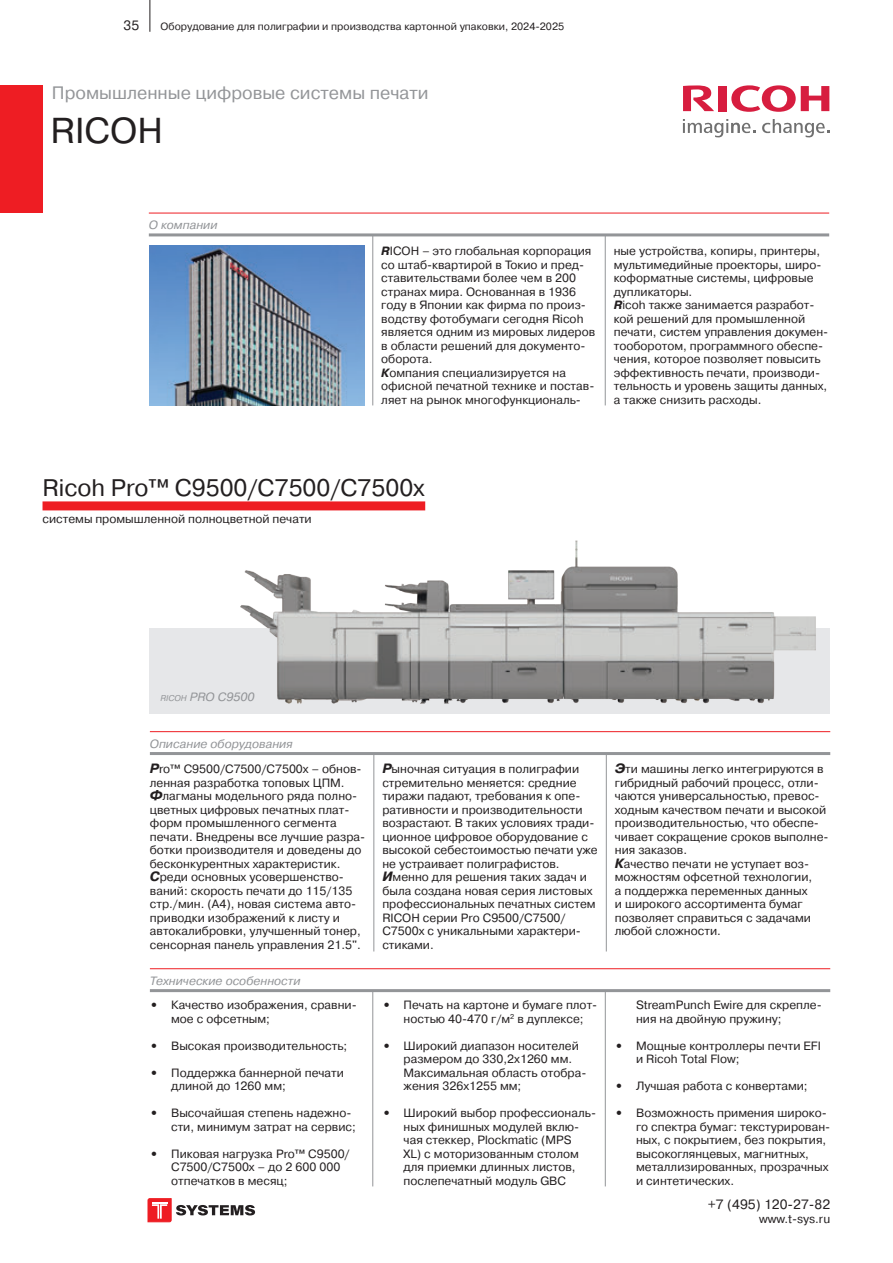
<style>
.page{position:relative;width:893px;height:1263px;background:#fff}
.page>*{position:absolute;margin:0;border:0;box-sizing:border-box;transform-origin:0 0}
.TRADE_MARK{font:36px "Pragmatica C";color:#231f20}
.TradeMarkModel{font:24px "Pragmatica C";color:#231f20}
.OrangeGlava{font:18px "Pragmatica C";color:#939598}
.t1{font:13.5px "Pragmatica C";color:#231f20}
.MAIN_TEXT{font:12px/13.5px "Pragmatica C";color:#231f20}
.MAIN_TEXT_spisok{font:12px/13.5px "Pragmatica C";color:#231f20}
.Тех_особенности{font:italic 12px "Pragmatica C";color:#939598}
.Under_TradeMark_Column{font:12px "Pragmatica C";color:#231f20}
.About_Company{font:italic 12px "Pragmatica C";color:#939598}
.t2{font:10.5px "Pragmatica C";color:#231f20}
.s1{font-weight:700;font-style:italic}
.s2{font-size:8.4px}
.s3{font-weight:700;font-style:italic;font-size:13.5px}
</style>
<div class="page">
<hr style="left:150px;top:0;width:1px;height:32px;background:#231f20">
<svg style="left:148px;top:1198px;width:107px;height:24px"></svg>
<div style="left:149px;top:628px;width:680px;height:85px;background:#e6e7e9"></div>
<hr style="left:372px;top:235px;width:1px;height:170px;background:#939598">
<hr style="left:605px;top:235px;width:1px;height:170px;background:#939598">
<hr style="left:149px;top:213px;width:680px;height:1px;background:#ee1d23">
<hr style="left:149px;top:233px;width:680px;height:3px;background:#939598">
<hr style="left:373px;top:754px;width:1px;height:197px;background:#939598">
<hr style="left:150px;top:731px;width:680px;height:1px;background:#ee1d23">
<hr style="left:150px;top:752px;width:680px;height:3px;background:#939598">
<hr style="left:606px;top:754px;width:1px;height:197px;background:#939598">
<div style="left:43px;top:501px;width:382px;height:9px;background:#ee1d23"></div>
<div style="left:0;top:85px;width:43px;height:128px;background:#ee1d23"></div>
<img style="left:149px;top:246px;width:216px;height:159px">
<svg style="left:731px;top:85px;width:98px;height:27px"></svg>
<div style="left:718px;top:86px;width:8px;height:25px;background:#d71d3f"></div>
<svg style="left:683px;top:85px;width:31px;height:26px"></svg>
<svg style="left:683px;top:119px;width:72px;height:19px"></svg>
<svg style="left:762px;top:119px;width:67px;height:19px"></svg>
<hr style="left:150px;top:968px;width:680px;height:1px;background:#ee1d23">
<hr style="left:150px;top:989px;width:680px;height:3px;background:#939598">
<img style="left:232px;top:540px;width:592px;height:174px">
<hr style="left:372px;top:991px;width:1px;height:195px;background:#939598">
<hr style="left:605px;top:991px;width:1px;height:195px;background:#939598">
<p class="t1" style="left:124px;top:17px;width:17px">35</p>
<p class="t2" style="left:161px;top:20px;width:405px">Оборудование для полиграфии и производства картонной упаковки, 2024-2025</p>
<p class="OrangeGlava" style="left:52px;top:83px;width:378px">Промышленные цифровые системы печати</p>
<p class="TRADE_MARK" style="left:51px;top:111px;width:114px">RICOH</p>
<p class="Тех_особенности" style="left:149px;top:218px;width:70px">О компании</p>
<p class="MAIN_TEXT" style="left:381px;top:244px;width:215px"><span class="s1">R</span>ICOH – это глобальная корпорация со штаб-квартирой в Токио и пред&shy;ставительствами более чем в 200 странах мира. Основанная в 1936 году в Японии как фирма по произ&shy;водству фотобумаги сегодня Ricoh является одним из мировых лидеров в области решений для документо&shy;оборота.</p>
<p class="MAIN_TEXT" style="left:381px;top:366px;width:215px"><span class="s1">К</span>омпания специализируется на офисной печатной технике и постав&shy;ляет на рынок многофункциональ-</p>
<p class="MAIN_TEXT" style="left:614px;top:244px;width:209px">ные устройства, копиры, принтеры, мультимедийные проекторы, широ&shy;коформатные системы, цифровые дупликаторы.</p>
<p class="MAIN_TEXT" style="left:614px;top:298px;width:216px"><span class="s1">R</span>icoh также занимается разработ&shy;кой решений для промышленной печати, систем управления докумен&shy;тооборотом, программного обеспе&shy;чения, которое позволяет повысить эффективность печати, производи&shy;тельность и уровень защиты данных, а также снизить расходы.</p>
<p class="TradeMarkModel" style="left:43px;top:474px;width:384px">Ricoh Pro™ C9500/C7500/C7500x</p>
<p class="Under_TradeMark_Column" style="left:43px;top:512px;width:271px">системы промышленной полноцветной печати</p>
<p class="About_Company" style="left:160px;top:690px;width:96px"><span class="s2">RICOH</span> PRO C9500</p>
<p class="Тех_особенности" style="left:150px;top:737px;width:144px">Описание оборудования</p>
<p class="MAIN_TEXT" style="left:150px;top:763px;width:213px"><span class="s3">P</span>ro™ С9500/C7500/C7500x – обнов&shy;ленная разработка топовых ЦПМ.</p>
<p class="MAIN_TEXT" style="left:150px;top:790px;width:217px"><span class="s3">Ф</span>лагманы модельного ряда полно&shy;цветных цифровых печатных плат&shy;форм промышленного сегмента печати. Внедрены все лучшие разра&shy;ботки производителя и доведены до бесконкурентных характеристик.</p>
<p class="MAIN_TEXT" style="left:150px;top:871px;width:213px"><span class="s3">С</span>реди основных усовершенство&shy;ваний: скорость печати до 115/135 стр./мин. (А4), новая система авто&shy;приводки изображений к листу и автокалибровки, улучшенный тонер, сенсорная панель управления 21.5".</p>
<p class="Тех_особенности" style="left:150px;top:974px;width:152px">Технические особенности</p>
<p class="MAIN_TEXT_spisok" style="left:171px;top:998px;width:187px;text-indent:-21px"><span class="s1">•</span> Качество изображения, сравни&shy;мое с офсетным;</p>
<p class="MAIN_TEXT_spisok" style="left:150px;top:1039px;width:199px"><span class="s1">•</span> Высокая производительность;</p>
<p class="MAIN_TEXT_spisok" style="left:171px;top:1066px;width:174px;text-indent:-21px"><span class="s1">•</span> Поддержка баннерной печати длиной до 1260 мм;</p>
<p class="MAIN_TEXT_spisok" style="left:171px;top:1106px;width:186px;text-indent:-21px"><span class="s1">•</span> Высочайшая степень надежно&shy;сти, минимум затрат на сервис;</p>
<p class="MAIN_TEXT_spisok" style="left:171px;top:1147px;width:180px;text-indent:-21px"><span class="s1">•</span> Пиковая нагрузка Pro™ С9500/<br>C7500/C7500x – до 2 600 000 отпечатков в месяц;</p>
<p class="MAIN_TEXT" style="left:382px;top:763px;width:217px"><span class="s3">Р</span>ыночная ситуация в полиграфии стремительно меняется: средние тиражи падают, требования к опе&shy;ративности и производительности возрастают. В таких условиях тради&shy;ционное цифровое оборудование с высокой себестоимостью печати уже не устраивает полиграфистов.</p>
<p class="MAIN_TEXT" style="left:382px;top:871px;width:215px"><span class="s3">И</span>менно для решения таких задач и была создана новая серия листовых профессиональных печатных систем<br>RICOH серии Pro C9500/C7500/<br>C7500x с уникальными характери&shy;стиками.</p>
<p class="MAIN_TEXT" style="left:615px;top:763px;width:215px"><span class="s3">Э</span>ти машины легко интегрируются в гибридный рабочий процесс, отли&shy;чаются универсальностью, превос&shy;ходным качеством печати и высокой производительностью, что обеспе&shy;чивает сокращение сроков выполне&shy;ния заказов.</p>
<p class="MAIN_TEXT" style="left:615px;top:857px;width:199px"><span class="s3">К</span>ачество печати не уступает воз&shy;можностям офсетной технологии, а поддержка переменных данных и широкого ассортимента бумаг позволяет справиться с задачами любой сложности.</p>
<p class="MAIN_TEXT_spisok" style="left:404px;top:998px;width:195px;text-indent:-21px"><span class="s1">•</span> Печать на картоне и бумаге плот&shy;ностью 40-470 г/м<sup>2</sup> в дуплексе;</p>
<p class="MAIN_TEXT_spisok" style="left:404px;top:1039px;width:184px;text-indent:-21px"><span class="s1">•</span> Широкий диапазон носителей размером до 330,2x1260 мм.<br>Максимальная область отобра&shy;жения 326x1255 мм;</p>
<p class="MAIN_TEXT_spisok" style="left:404px;top:1106px;width:194px;text-indent:-21px"><span class="s1">•</span> Широкий выбор профессиональ&shy;ных финишных модулей вклю&shy;чая стеккер, Plockmatic (MPS<br>XL) с моторизованным столом для приемки длинных листов, послепечатный модуль GBC</p>
<p class="MAIN_TEXT_spisok" style="left:636px;top:998px;width:187px">StreamPunch Ewire для скрепле&shy;ния на двойную пружину;</p>
<p class="MAIN_TEXT_spisok" style="left:636px;top:1039px;width:186px;text-indent:-21px"><span class="s1">•</span> Мощные контроллеры печти EFI и Ricoh Total Flow;</p>
<p class="MAIN_TEXT_spisok" style="left:615px;top:1079px;width:194px"><span class="s1">•</span> Лучшая работа с конвертами;</p>
<p class="MAIN_TEXT_spisok" style="left:636px;top:1106px;width:196px;text-indent:-21px"><span class="s1">•</span> Возможность примения широко&shy;го спектра бумаг: текстурирован&shy;ных, с покрытием, без покрытия, высокоглянцевых, магнитных, металлизированных, прозрачных и синтетических.</p>
<p class="t1" style="left:708px;top:1197px;width:124px">+7 (495) 120-27-82</p>
<p class="MAIN_TEXT" style="left:759px;top:1212px;width:72px">www.t-sys.ru</p>
</div>
